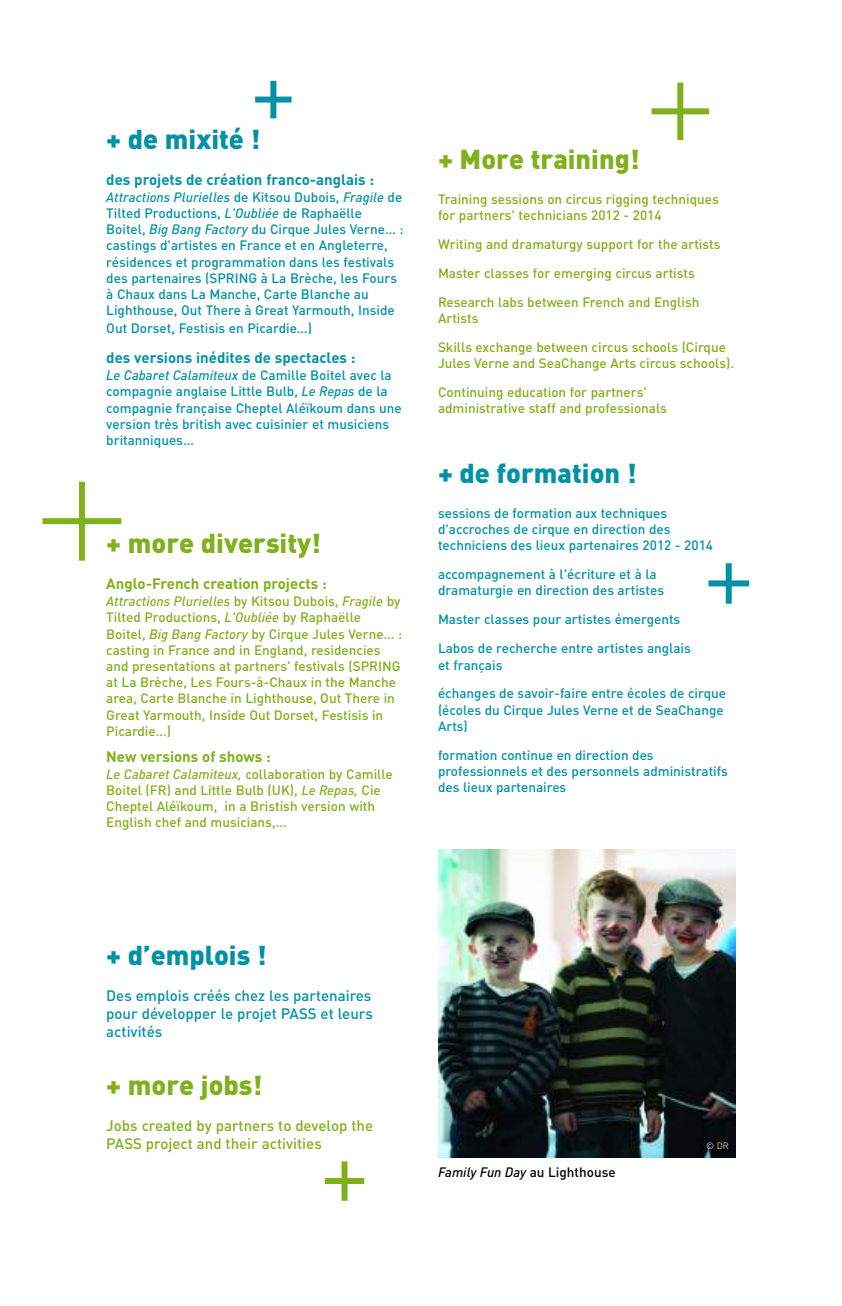
<style>
.page{position:relative;width:842px;height:1306px;background:#fff}
.page>*{position:absolute;margin:0;border:0;box-sizing:border-box;transform-origin:0 0}
.t1{font:900 27px "DINOT";color:#80b01b}
.t2{font:900 27px "DINOT";color:#0292a7}
.t3{font:500 15px/18px "DINOT";color:#0292a7;text-align:justify}
.t4{font:700 15px "DINOT";color:#0292a7}
.t5{font:500 15px/18px "DINOT";color:#80b01b}
.t6{font:700 15px "DINOT";color:#80b01b}
.t7{font:500 13.5px/16.2px "DINOT";color:#0292a7}
.t8{font:500 13.5px/16.2px "DINOT";color:#80b01b}
.t9{font:italic 500 13.5px "DINOT";color:#000}
.t10{font:300 9px "DINOT";color:#fff}
.s1{font-style:italic}
.s2{font-style:normal}
</style>
<div class="page">
<div style="left:677px;top:83px;width:6px;height:57px;background:#80b01b"></div>
<div style="left:652px;top:108px;width:57px;height:6px;background:#80b01b"></div>
<img style="left:438px;top:849px;width:298px;height:308px">
<div style="left:270px;top:81px;width:6px;height:37px;background:#0292a7"></div>
<div style="left:255px;top:97px;width:37px;height:6px;background:#0292a7"></div>
<div style="left:726px;top:563px;width:6px;height:40px;background:#0292a7"></div>
<div style="left:708px;top:580px;width:41px;height:6px;background:#0292a7"></div>
<div style="left:79px;top:481px;width:6px;height:79px;background:#80b01b"></div>
<div style="left:43px;top:518px;width:78px;height:6px;background:#80b01b"></div>
<div style="left:341px;top:1161px;width:6px;height:39px;background:#80b01b"></div>
<div style="left:325px;top:1177px;width:39px;height:6px;background:#80b01b"></div>
<h1 class="t2" style="left:106px;top:130px;width:156px">+ de mixité !</h1>
<p class="t4" style="left:106px;top:174px;width:269px">des projets de création franco-anglais :</p>
<p class="t7" style="left:106px;top:190px;width:299px"><span class="s1">Attractions Plurielles</span> de Kitsou Dubois, <span class="s1">Fragile</span> de Tilted Productions, <span class="s1">L'Oubliée</span> de Raphaëlle Boitel, <span class="s1">Big Bang Factory</span> du Cirque Jules Verne… : castings d'artistes en France et en Angleterre, résidences et programmation dans les festivals des partenaires (SPRING à La Brèche, les Fours à Chaux dans La Manche, Carte Blanche au Lighthouse, Out There à Great Yarmouth, Inside Out Dorset, Festisis en Picardie…)</p>
<p class="t4" style="left:106px;top:353px;width:251px">des versions inédites de spectacles :</p>
<p class="t7" style="left:106px;top:369px;width:297px"><span class="s1">Le Cabaret Calamiteux</span> de Camille Boitel avec la compagnie anglaise Little Bulb, <span class="s1">Le Repas</span> de la compagnie française Cheptel Aléïkoum dans une version très british avec cuisinier et musiciens britanniques…</p>
<h1 class="t1" style="left:106px;top:534px;width:216px">+ more diversity!</h1>
<p class="t6" style="left:106px;top:578px;width:222px">Anglo-French creation projects :</p>
<p class="t8" style="left:106px;top:594px;width:297px"><span class="s1">Attractions Plurielles</span> by Kitsou Dubois, <span class="s1">Fragile</span> by Tilted Productions, <span class="s1">L'Oubliée</span> by Raphaëlle Boitel, <span class="s1">Big Bang Factory</span> by Cirque Jules Verne… : casting in France and in England, residencies and presentations at partners' festivals (SPRING at La Brèche, Les Fours-à-Chaux in the Manche area, Carte Blanche in Lighthouse, Out There in Great Yarmouth, Inside Out Dorset, Festisis in Picardie…)</p>
<p class="t6" style="left:106px;top:751px;width:166px">New versions of shows :</p>
<p class="t8" style="left:106px;top:767px;width:288px"><span class="s1">Le Cabaret Calamiteux,</span> collaboration by Camille Boitel (FR) and Little Bulb (UK), <span class="s1">Le Repas,</span> Cie Cheptel Aléïkoum, in a Bristish version with English chef and musicians,…</p>
<h1 class="t1" style="left:438px;top:149px;width:203px">+ More training!</h1>
<p class="t8" style="left:438px;top:192px;width:282px">Training sessions on circus rigging techniques for partners' technicians 2012 - 2014</p>
<p class="t8" style="left:438px;top:231px;width:284px;line-height:29px">Writing and dramaturgy support for the artists<br>Master classes for emerging circus artists<br>Research labs between French and English</p>
<p class="t8" style="left:438px;top:305px;width:289px;line-height:29px">Artists<br>Skills exchange between circus schools (Cirque</p>
<p class="t8" style="left:438px;top:350px;width:298px;line-height:29px">Jules Verne and SeaChange Arts circus schools).<br>Continuing education for partners'</p>
<p class="t8" style="left:438px;top:402px;width:230px">administrative staff and professionals</p>
<h1 class="t2" style="left:438px;top:463px;width:200px">+ de formation !</h1>
<p class="t7" style="left:438px;top:506px;width:277px">sessions de formation aux techniques d'accroches de cirque en direction des techniciens des lieux partenaires 2012 - 2014</p>
<p class="t7" style="left:438px;top:567px;width:228px">accompagnement à l'écriture et à la dramaturgie en direction des artistes</p>
<p class="t7" style="left:438px;top:606px;width:254px;line-height:29px">Master classes pour artistes émergents<br>Labos de recherche entre artistes anglais</p>
<p class="t7" style="left:438px;top:651px;width:290px;line-height:29px">et français<br>échanges de savoir-faire entre écoles de cirque</p>
<p class="t7" style="left:438px;top:703px;width:287px">(écoles du Cirque Jules Verne et de SeaChange<br>Arts)</p>
<p class="t7" style="left:438px;top:748px;width:291px">formation continue en direction des professionnels et des personnels administratifs des lieux partenaires</p>
<h1 class="t2" style="left:106px;top:946px;width:162px">+ d’emplois !</h1>
<p class="t3" style="left:106px;top:988px;width:268px">Des emplois créés chez les partenaires pour développer le projet PASS et leurs activités</p>
<h1 class="t1" style="left:106px;top:1076px;width:158px">+ more jobs!</h1>
<p class="t5" style="left:106px;top:1118px;width:268px">Jobs created by partners to develop the<br>PASS project and their activities</p>
<p class="t9" style="left:438px;top:1167px;width:179px">Family Fun Day <span class="s2">au Lighthouse</span></p>
<p class="t10" style="left:706px;top:1142px;width:24px">© DR</p>
</div>
